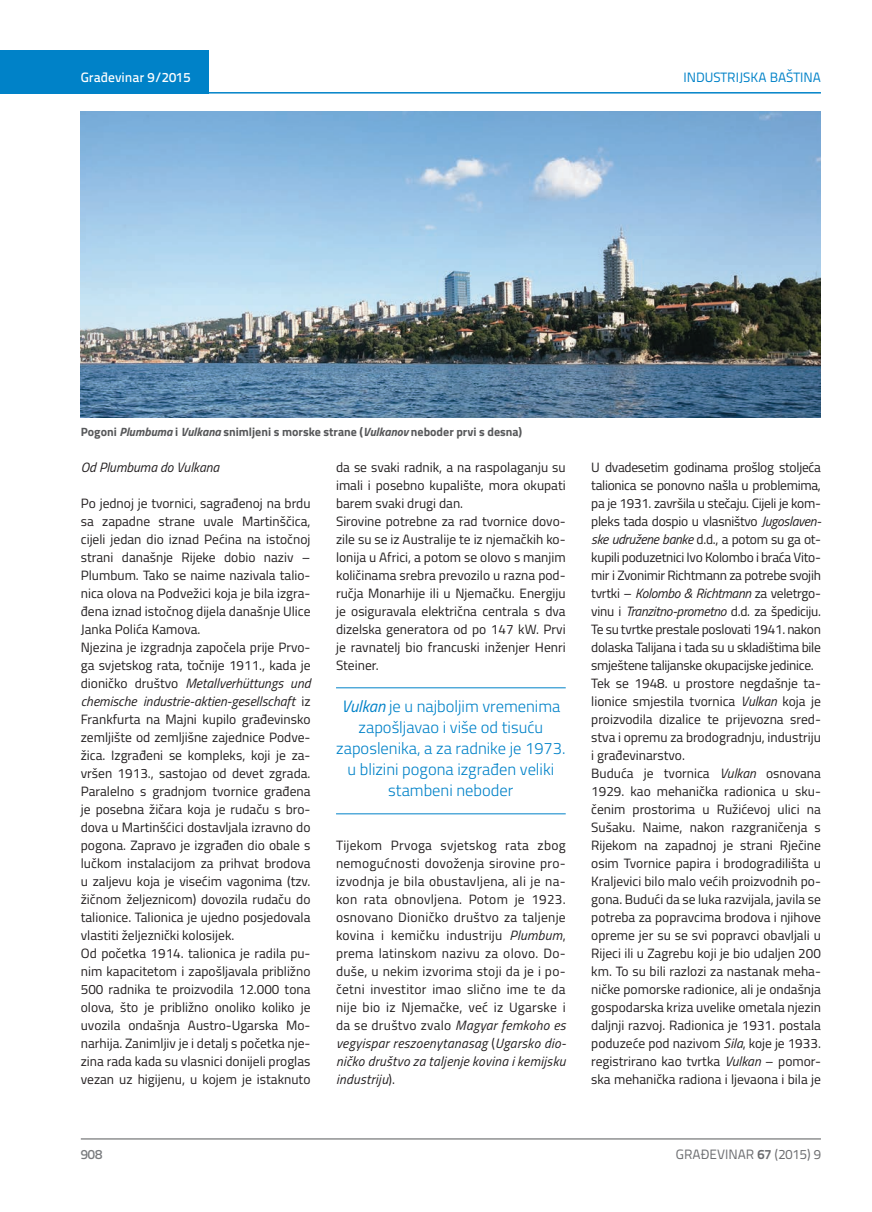
<style>
.page{position:relative;width:872px;height:1212px;background:#fff}
.page>*{position:absolute;margin:0;border:0;box-sizing:border-box;transform-origin:0 0}
.t1{font:300 16.5px/21px "Titillium";color:#0082c8;text-align:center}
.t2{font:13.5px/18px "Titillium";color:#231f20}
.t3{font:13.5px "Titillium Text 22 L";color:#6c6d70}
.t4{font:13.5px "Titillium Text 22 L";color:#0082c8}
.t5{font:italic 13.5px "Titillium";color:#231f20}
.t6{font:500 13.5px "Titillium Text 22 L";color:#fff}
.t7{font:500 13.5px "Titillium Text 22 L";color:#787a7d}
.t8{font:700 12px "Titillium";color:#57585a}
.s1{font-style:italic}
.s2{font-weight:400;font-style:italic}
.s3{font-weight:700}
</style>
<div class="page">
<hr style="left:81px;top:1139px;width:740px;height:1px;background:#57585a">
<div style="left:0;top:50px;width:208px;height:44px;background:#0082c8"></div>
<hr style="left:0;top:92px;width:821px;height:2px;background:#0082c8">
<hr style="left:336px;top:687px;width:230px;height:1px;background:#0082c8">
<hr style="left:336px;top:813px;width:230px;height:1px;background:#0082c8">
<img style="left:81px;top:112px;width:740px;height:306px">
<p class="t6" style="left:81px;top:67px;width:111px">Građevinar 9/2015</p>
<p class="t4" style="left:683px;top:68px;width:139px">INDUSTRIJSKA BAŠTINA</p>
<p class="t8" style="left:81px;top:422px;width:443px">Pogoni <span class="s1">Plumbuma</span> i <span class="s1">Vulkana</span> snimljeni s morske strane (<span class="s1">Vulkanov</span> neboder prvi s desna)</p>
<p class="t5" style="left:81px;top:457px;width:140px">Od Plumbuma do Vulkana</p>
<p class="t2" style="left:81px;top:493px;width:231px">Po jednoj je tvornici, sagrađenoj na brdu sa zapadne strane uvale Martinščica, cijeli jedan dio iznad Pećina na istočnoj strani današnje Rijeke dobio naziv – Plumbum. Tako se naime nazivala talio&shy;nica olova na Podvežici koja je bila izgra&shy;đena iznad istočnog dijela današnje Ulice Janka Polića Kamova.<br>Njezina je izgradnja započela prije Prvo&shy;ga svjetskog rata, točnije 1911., kada je dioničko društvo <span class="s1">Metallverhüttungs und chemische industrie-aktien-gesellschaft</span> iz Frankfurta na Majni kupilo građevinsko zemljište od zemljišne zajednice Podve&shy;žica. Izgrađeni se kompleks, koji je za&shy;vršen 1913., sastojao od devet zgrada.<br>Paralelno s gradnjom tvornice građena je posebna žičara koja je rudaču s bro&shy;dova u Martinšćici dostavljala izravno do pogona. Zapravo je izgrađen dio obale s lučkom instalacijom za prihvat brodova u zaljevu koja je visećim vagonima (tzv. žičnom željeznicom) dovozila rudaču do talionice. Talionica je ujedno posjedovala vlastiti željeznički kolosijek.<br>Od početka 1914. talionica je radila pu&shy;nim kapacitetom i zapošljavala približno 500 radnika te proizvodila 12.000 tona olova, što je približno onoliko koliko je uvozila ondašnja Austro-Ugarska Mo&shy;narhija. Zanimljiv je i detalj s početka nje&shy;zina rada kada su vlasnici donijeli proglas vezan uz higijenu, u kojem je istaknuto</p>
<p class="t2" style="left:336px;top:457px;width:231px">da se svaki radnik, a na raspolaganju su imali i posebno kupalište, mora okupati barem svaki drugi dan.<br>Sirovine potrebne za rad tvornice dovo&shy;zile su se iz Australije te iz njemačkih ko&shy;lonija u Africi, a potom se olovo s manjim količinama srebra prevozilo u razna pod&shy;ručja Monarhije ili u Njemačku. Energiju je osiguravala električna centrala s dva dizelska generatora od po 147 kW. Prvi je ravnatelj bio francuski inženjer Henri Steiner.</p>
<p class="t1" style="left:336px;top:695px;width:231px"><span class="s2">Vulkan</span> je u najboljim vremenima zapošljavao i više od tisuću zaposlenika, a za radnike je 1973. u blizini pogona izgrađen veliki stambeni neboder</p>
<p class="t2" style="left:336px;top:836px;width:231px;text-align:justify">Tijekom Prvoga svjetskog rata zbog nemogućnosti dovoženja sirovine pro&shy;izvodnja je bila obustavljena, ali je na&shy;kon rata obnovljena. Potom je 1923. osnovano Dioničko društvo za taljenje kovina i kemičku industriju <span class="s1">Plumbum</span>, prema latinskom nazivu za olovo. Do&shy;duše, u nekim izvorima stoji da je i po&shy;četni investitor imao slično ime te da nije bio iz Njemačke, već iz Ugarske i da se društvo zvalo <span class="s1">Magyar femkoho es vegyispar reszoenytanasag</span> (<span class="s1">Ugarsko dio&shy;ničko društvo za taljenje kovina i kemijsku industriju</span>).</p>
<p class="t2" style="left:591px;top:457px;width:231px">U dvadesetim godinama prošlog stoljeća talionica se ponovno našla u problemima, pa je 1931. završila u stečaju. Cijeli je kom&shy;pleks tada dospio u vlasništvo <span class="s1">Jugoslaven&shy;ske udružene banke</span> d.d., a potom su ga ot&shy;kupili poduzetnici Ivo Kolombo i braća Vito&shy;mir i Zvonimir Richtmann za potrebe svojih tvrtki – <span class="s1">Kolombo &amp; Richtmann</span> za veletrgo&shy;vinu i <span class="s1">Tranzitno-prometno</span> d.d. za špediciju.<br>Te su tvrtke prestale poslovati 1941. nakon dolaska Talijana i tada su u skladištima bile smještene talijanske okupacijske jedinice.<br>Tek se 1948. u prostore negdašnje ta&shy;lionice smjestila tvornica <span class="s1">Vulkan</span> koja je proizvodila dizalice te prijevozna sred&shy;stva i opremu za brodogradnju, industriju i građevinarstvo.<br>Buduća je tvornica <span class="s1">Vulkan</span> osnovana 1929. kao mehanička radionica u sku&shy;čenim prostorima u Ružićevoj ulici na Sušaku. Naime, nakon razgraničenja s Rijekom na zapadnoj je strani Rječine osim Tvornice papira i brodogradilišta u Kraljevici bilo malo većih proizvodnih po&shy;gona. Budući da se luka razvijala, javila se potreba za popravcima brodova i njihove opreme jer su se svi popravci obavljali u Rijeci ili u Zagrebu koji je bio udaljen 200 km. To su bili razlozi za nastanak meha&shy;ničke pomorske radionice, ali je ondašnja gospodarska kriza uvelike ometala njezin daljnji razvoj. Radionica je 1931. postala poduzeće pod nazivom <span class="s1">Sila</span>, koje je 1933. registrirano kao tvrtka <span class="s1">Vulkan</span> – pomor&shy;ska mehanička radiona i ljevaona i bila je</p>
<p class="t7" style="left:81px;top:1144px;width:23px">908</p>
<p class="t3" style="left:676px;top:1144px;width:146px">GRAĐEVINAR <span class="s3">67</span> (2015) 9</p>
</div>
